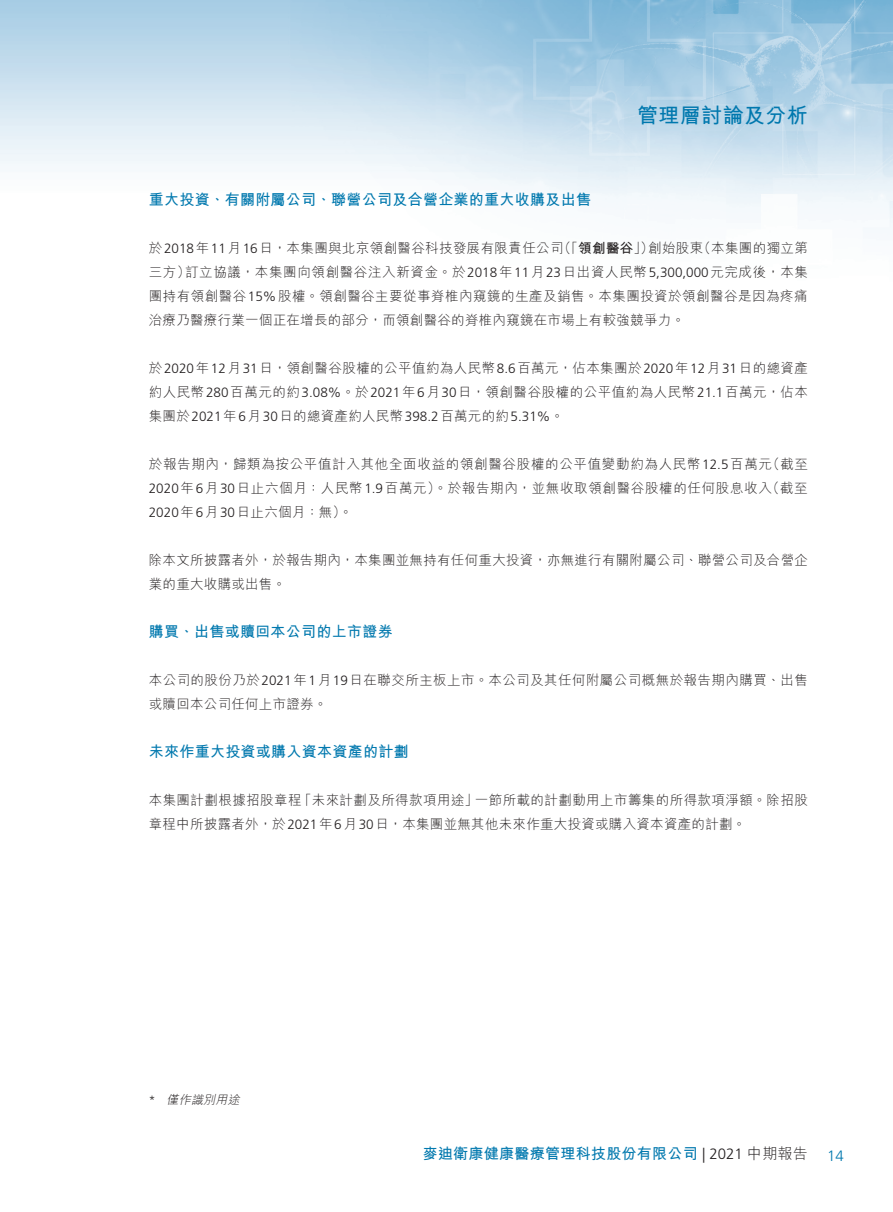
<style>
.page{position:relative;width:893px;height:1212px;background:#fff}
.page>*{position:absolute;margin:0;border:0;box-sizing:border-box;transform-origin:0 0}
.t1{font:700 21px "M Hei HK";letter-spacing:.02em;color:#0078ae}
._01_H1{font:700 15px "M Hei HK";letter-spacing:.02em;color:#0078ae}
.t2{font:300 15px "Frutiger LT Std";color:#0078ae}
._00_txt{font:300 13.5px/24px "M Hei HK";letter-spacing:.03em;color:#231f20}
._00_txt-2{font:300 13.5px/24px "M Hei HK";letter-spacing:.05em;color:#231f20}
._06_Notes{font:italic 300 12px "M Hei HK";color:#231f20}
._06_Notes-2{font:300 12px "Frutiger LT Std";color:#231f20}
.s1{font-weight:700}
.s2{font-family:"Frutiger LT Std"}
.s3{font-family:"Frutiger LT Std";font-weight:300;color:#231f20}
.s4{font-weight:300;color:#231f20}
</style>
<div class="page">
<img style="left:0;top:0;width:893px;height:230px">
<p class="_01_H1" style="left:149px;top:188px;width:444px">重大投資、有關附屬公司、聯營公司及合營企業的重大收購及出售</p>
<h1 class="t1" style="left:637px;top:100px;width:172px">管理層討論及分析</h1>
<p class="_00_txt" style="left:558px;top:236px;width:97px">（「<span class="s1">領創醫谷</span>」）</p>
<p class="_00_txt" style="left:698px;top:236px;width:112px">（本集團的獨立第</p>
<p class="_00_txt-2" style="left:185px;top:236px;width:624px;text-indent:-36px">於<span class="s2">2018</span>年<span class="s2">11</span>月<span class="s2">16</span>日，本集團與北京領創醫谷科技發展有限責任公司<br>訂立協議，本集團向領創醫谷注入新資金。於<span class="s2">2018</span>年<span class="s2">11</span>月<span class="s2">23</span>日出資人民幣<span class="s2">5,300,000</span>元完成後，本集</p>
<p class="_00_txt" style="left:648px;top:236px;width:57px">創始股東</p>
<p class="_00_txt" style="left:149px;top:260px;width:660px">三方）<br>團持有領創醫谷<span class="s2">15%</span>股權。領創醫谷主要從事脊椎內窺鏡的生產及銷售。本集團投資於領創醫谷是因為疼痛治療乃醫療行業一個正在增長的部分，而領創醫谷的脊椎內窺鏡在市場上有較強競爭力。</p>
<p class="_00_txt" style="left:149px;top:356px;width:661px;text-align:justify">於<span class="s2">2020</span>年<span class="s2">12</span>月<span class="s2">31</span>日，領創醫谷股權的公平值約為人民幣<span class="s2">8.6</span>百萬元，佔本集團於<span class="s2">2020</span>年<span class="s2">12</span>月<span class="s2">31</span>日的總資產約人民幣<span class="s2">280</span>百萬元的約<span class="s2">3.08%</span>。於<span class="s2">2021</span>年<span class="s2">6</span>月<span class="s2">30</span>日，領創醫谷股權的公平值約為人民幣<span class="s2">21.1</span>百萬元，佔本集團於<span class="s2">2021</span>年<span class="s2">6</span>月<span class="s2">30</span>日的總資產約人民幣<span class="s2">398.2</span>百萬元的約<span class="s2">5.31%</span>。</p>
<p class="_00_txt" style="left:766px;top:452px;width:43px">（截至</p>
<p class="_00_txt-2" style="left:766px;top:452px;width:43px;text-indent:-617px">於報告期內，歸類為按公平值計入其他全面收益的領創醫谷股權的公平值變動約為人民幣<span class="s2">12.5</span>百萬元<br>（截至</p>
<p class="_00_txt-2" style="left:149px;top:476px;width:625px"><span class="s2">2020</span>年<span class="s2">6</span>月<span class="s2">30</span>日止六個月：人民幣<span class="s2">1.9</span>百萬元）。於報告期內，並無收取領創醫谷股權的任何股息收入<br><span class="s2">2020</span>年<span class="s2">6</span>月<span class="s2">30</span>日止六個月：無。(</p>
<p class="_00_txt" style="left:149px;top:548px;width:661px">除本文所披露者外，於報告期內，本集團並無持有任何重大投資，亦無進行有關附屬公司、聯營公司及合營企業的重大收購或出售。</p>
<p class="_01_H1" style="left:149px;top:620px;width:245px">購買、出售或贖回本公司的上市證券</p>
<p class="_00_txt" style="left:149px;top:668px;width:661px">本公司的股份乃於<span class="s2">2021</span>年<span class="s2">1</span>月<span class="s2">19</span>日在聯交所主板上市。本公司及其任何附屬公司概無於報告期內購買、出售或贖回本公司任何上市證券。</p>
<p class="_01_H1" style="left:149px;top:740px;width:261px">未來作重大投資或購入資本資產的計劃</p>
<p class="_00_txt" style="left:475px;top:788px;width:334px">一節所載的計劃動用上市籌集的所得款項淨額。除招股</p>
<p class="_00_txt" style="left:298px;top:788px;width:181px">「未來計劃及所得款項用途」</p>
<p class="_00_txt" style="left:149px;top:788px;width:599px">本集團計劃根據招股章程<br>章程中所披露者外，於<span class="s2">2021</span>年<span class="s2">6</span>月<span class="s2">30</span>日，本集團並無其他未來作重大投資或購入資本資產的計劃。</p>
<p class="_06_Notes-2" style="left:149px;top:1093px;width:8px">*</p>
<p class="_06_Notes" style="left:166px;top:1093px;width:77px">僅作識別用途</p>
<p class="_01_H1" style="left:423px;top:1143px;width:387px">麥迪衛康健康醫療管理科技股份有限公司 <span class="s3">| 2021</span> <span class="s4">中期報告</span></p>
<p class="t2" style="left:827px;top:1147px;width:18px">14</p>
</div>
